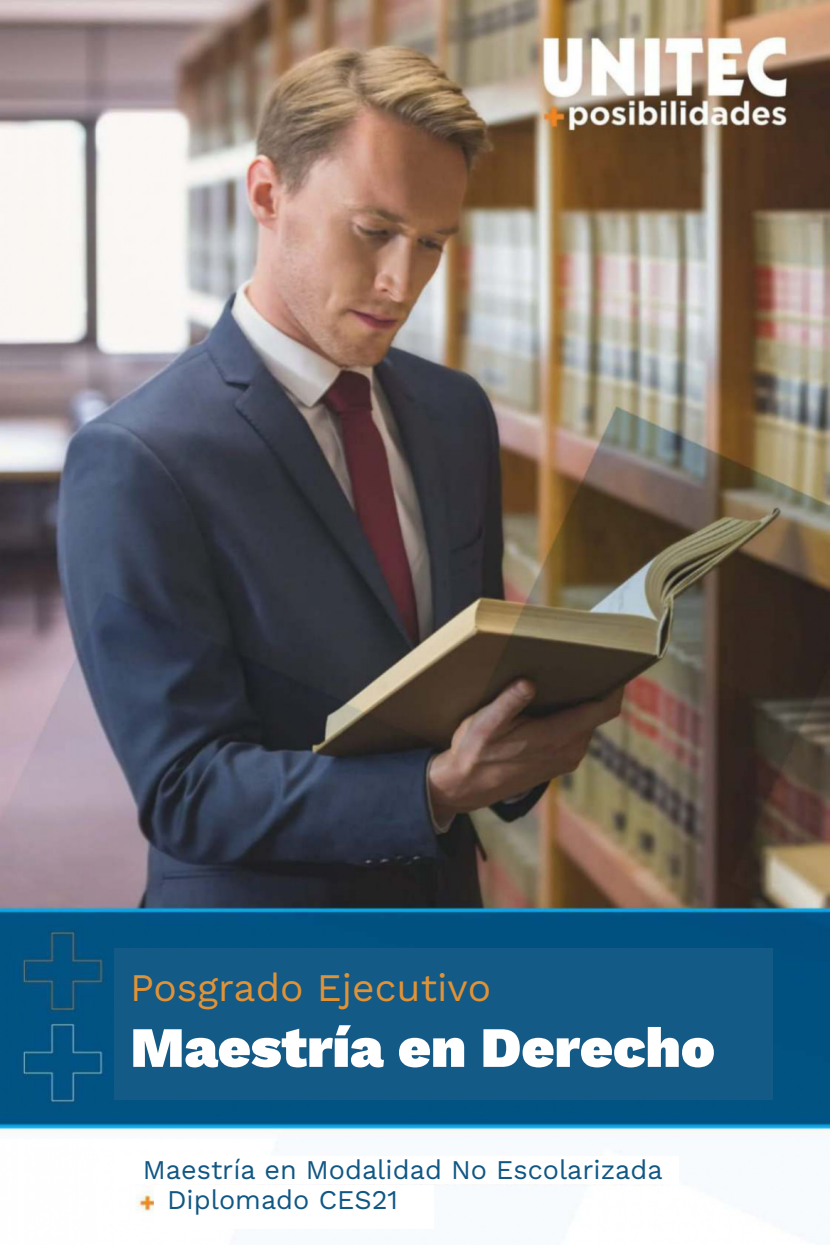
<style>
.page{position:relative;width:830px;height:1245px;background:#fff}
.page>*{position:absolute;margin:0;border:0;box-sizing:border-box;transform-origin:0 0}
.t1{font:900 57px "Work Sans";color:#fff}
.t2{font:39px "Work Sans";color:#e09336}
.t3{font:27px/30.6px "Work Sans";color:#105784}
</style>
<div class="page">
<img style="left:0;top:0;width:829px;height:1212px">
<div style="left:114px;top:947px;width:658px;height:152px;background:#145a87"></div>
<div style="left:117px;top:1156px;width:561px;height:27px;background:#fff"></div>
<div style="left:154px;top:1184px;width:279px;height:44px;background:#fff"></div>
<h2 class="t2" style="left:130px;top:957px;width:362px">Posgrado Ejecutivo</h2>
<h1 class="t1" style="left:130px;top:1003px;width:586px">Maestría en Derecho</h1>
<p class="t3" style="left:167px;top:1152px;width:497px;text-indent:-24px">Maestría en Modalidad No Escolarizada<br>Diplomado CES21</p>
</div>
